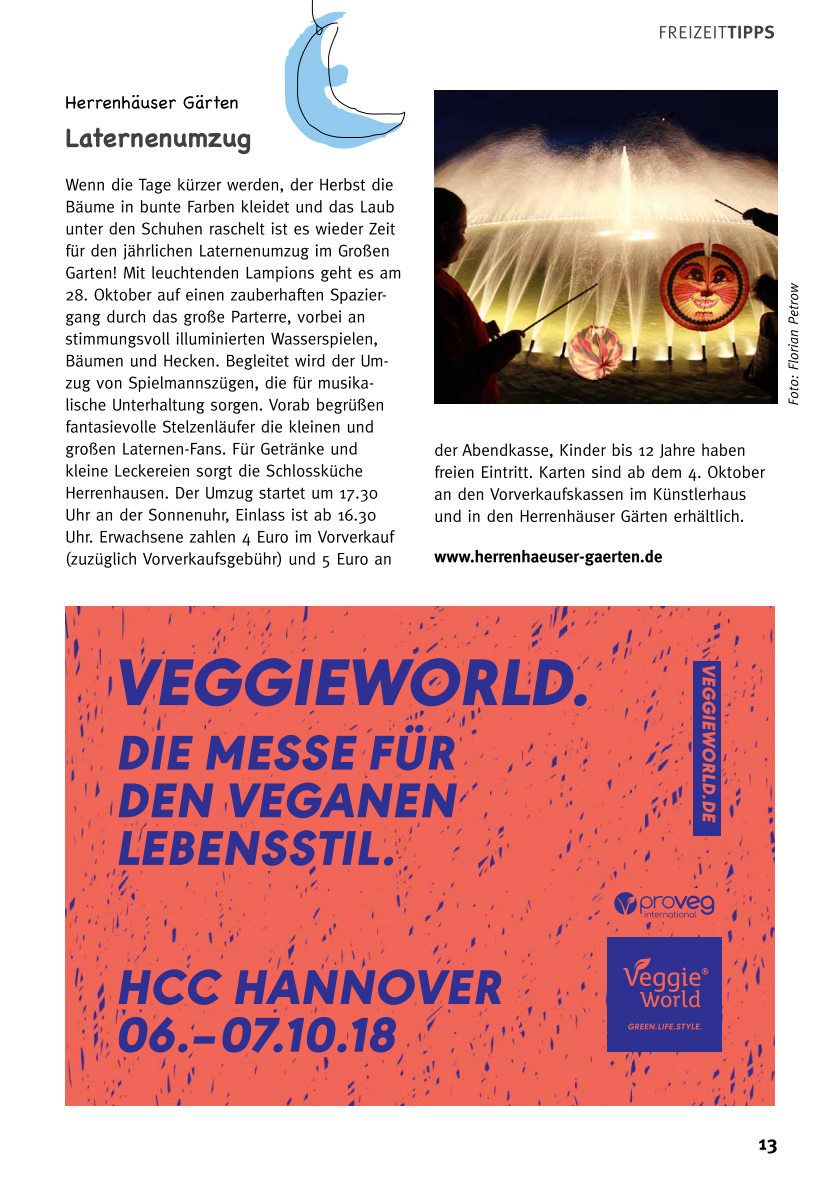
<style>
.page{position:relative;width:840px;height:1191px;background:#fff}
.page>*{position:absolute;margin:0;border:0;box-sizing:border-box;transform-origin:0 0}
.t1{font:italic 900 68.4px "URW Geometric";letter-spacing:.005em;color:#2e3092}
.t2{font:italic 900 50.6px/47.6px "URW Geometric";letter-spacing:.025em;color:#2e3092;text-align:justify}
.t3{font:italic 900 18.8px "URW Geometric";color:#f26657}
</style>
<div class="page">
<svg style="left:759px;top:1139px;width:17px;height:14px"></svg>
<svg style="left:660px;top:25px;width:113px;height:14px"></svg>
<svg style="left:67px;top:530px;width:328px;height:38px"></svg>
<svg style="left:67px;top:508px;width:308px;height:15px"></svg>
<svg style="left:67px;top:486px;width:310px;height:16px"></svg>
<svg style="left:66px;top:464px;width:296px;height:16px"></svg>
<svg style="left:66px;top:442px;width:290px;height:16px"></svg>
<svg style="left:66px;top:420px;width:307px;height:13px"></svg>
<svg style="left:66px;top:398px;width:317px;height:16px"></svg>
<svg style="left:66px;top:376px;width:307px;height:16px"></svg>
<svg style="left:67px;top:354px;width:320px;height:16px"></svg>
<svg style="left:66px;top:332px;width:311px;height:16px"></svg>
<svg style="left:66px;top:310px;width:298px;height:16px"></svg>
<svg style="left:66px;top:288px;width:319px;height:16px"></svg>
<svg style="left:66px;top:266px;width:334px;height:16px"></svg>
<svg style="left:66px;top:244px;width:322px;height:16px"></svg>
<svg style="left:67px;top:222px;width:327px;height:13px"></svg>
<svg style="left:67px;top:200px;width:326px;height:13px"></svg>
<svg style="left:66px;top:178px;width:326px;height:16px"></svg>
<svg style="left:66px;top:128px;width:184px;height:26px"></svg>
<svg style="left:66px;top:95px;width:171px;height:14px"></svg>
<img style="left:65px;top:607px;width:709px;height:499px">
<div style="left:693px;top:661px;width:27px;height:175px;background:#2e3092"></div>
<div style="left:606px;top:937px;width:115px;height:114px;background:#2e3092"></div>
<svg style="left:628px;top:1023px;width:73px;height:6px"></svg>
<svg style="left:623px;top:958px;width:85px;height:49px"></svg>
<div style="left:605px;top:888px;width:117px;height:33px;background:#f26657"></div>
<svg style="left:614px;top:892px;width:99px;height:25px"></svg>
<div style="left:568px;top:688px;width:24px;height:23px;border:11px solid #f26657;border-radius:5px"></div>
<svg style="left:105px;top:639px;width:479px;height:243px;background:#ee6558"></svg>
<div style="left:378px;top:851px;width:21px;height:20px;border:11px solid #f26657;border-radius:50%"></div>
<svg style="left:105px;top:944px;width:412px;height:123px;background:#ee6558"></svg>
<svg style="left:434px;top:549px;width:227px;height:16px"></svg>
<svg style="left:435px;top:509px;width:307px;height:13px"></svg>
<svg style="left:434px;top:487px;width:311px;height:13px"></svg>
<svg style="left:435px;top:465px;width:329px;height:16px"></svg>
<svg style="left:435px;top:443px;width:308px;height:15px"></svg>
<img style="left:434px;top:91px;width:343px;height:312px">
<svg style="left:787px;top:283px;width:10px;height:122px"></svg>
<svg style="left:284px;top:0;width:121px;height:149px"></svg>
<h1 class="t1" style="left:113px;top:631px;width:477px">VEGGIEWORLD.</h1>
<p class="t2" style="left:115px;top:726px;width:340px">DIE MESSE FÜR DEN VEGANEN LEBENSSTIL.</p>
<p class="t2" style="left:115px;top:960px;width:387px">HCC HANNOVER<br>06.–07.10.18</p>
<p class="t3" style="left:723px;top:664px;width:160px;rotate:90deg">VEGGIEWORLD.DE</p>
</div>
